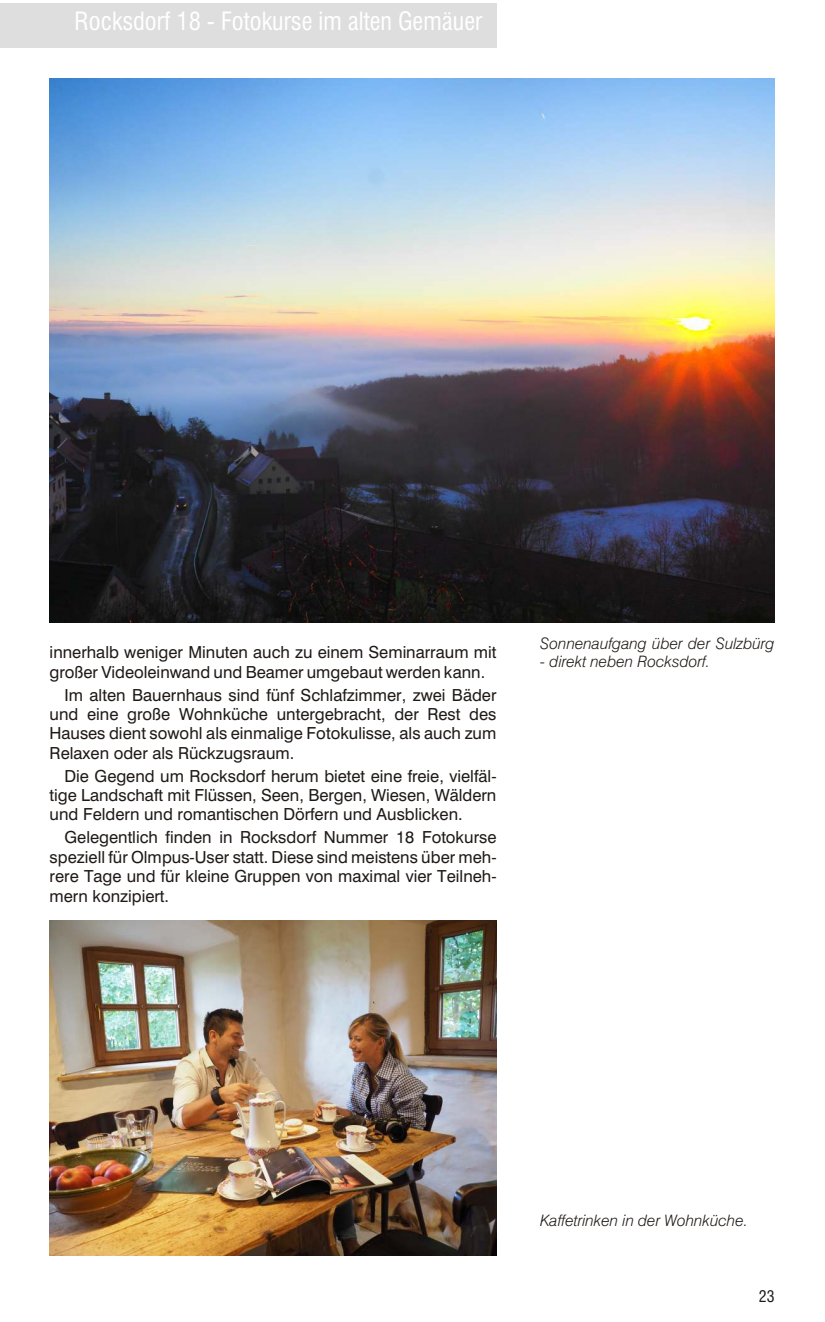
<style>
.page{position:relative;width:825px;height:1322px;background:#fff}
.page>*{position:absolute;margin:0;border:0;box-sizing:border-box;transform-origin:0 0}
.t1{font:24.5px "Swis 721 Cn BT";color:#fff}
.t2{font:16.62px/19.4px "Swis 721 BT";color:#1f1a17;text-align:justify}
.t3{font:italic 15.75px "Swis 721 Lt BT";color:#1f1a17}
.t4{font:15.75px "Swis 721 Cn BT";color:#1f1a17}
</style>
<div class="page">
<div style="left:0;top:3px;width:496px;height:44px;background:#dedede"></div>
<img style="left:50px;top:79px;width:724px;height:543px">
<img style="left:50px;top:920px;width:446px;height:334px">
<h1 class="t1" style="left:74px;top:12px;width:409px">Rocksdorf 18 - Fotokurse im alten Gemäuer</h1>
<p class="t2" style="left:50px;top:644px;width:448px">inner halb weni ger Minu ten auch zu einem Semi nar raum mit großer Video lein wand und Beamer umge baut werden kann.</p>
<p class="t2" style="left:50px;top:686px;width:448px;text-indent:15px">Im alten Bau ern haus sind fünf Schlaf zim mer, zwei Bäder und eine große Wohn kü che unter ge bracht, der Rest des Hauses dient sowohl als ein ma lige Foto ku lisse, als auch zum Rela xen oder als Rüc kzugs raum.</p>
<p class="t2" style="left:50px;top:767px;width:448px;text-indent:15px">Die Gegend um Rocks dorf herum bietet eine freie, viel fäl&shy;tige Landschaft mit Flüs sen, Seen, Bergen, Wiesen, Wäldern und Fel dern und romantischen Dör fern und Aus bli cken.</p>
<p class="t2" style="left:50px;top:829px;width:448px;text-indent:15px">Gele gent lich finden in Rocksdorf Nummer 18 Foto kurse spe ziell für Olmpus-User statt. Diese sind meis tens über meh - rere Tage und für kleine Grup pen von maxi mal vier Teilneh - mern kon zi piert.</p>
<p class="t3" style="left:540px;top:636px;width:235px">Son nen auf gang über der Sulz bürg</p>
<p class="t3" style="left:540px;top:655px;width:171px">- direkt neben Rocks dorf.</p>
<p class="t3" style="left:540px;top:1214px;width:209px">Kaf fe trin ken in der Wohn kü che.</p>
<p class="t4" style="left:758px;top:1289px;width:17px">23</p>
</div>
